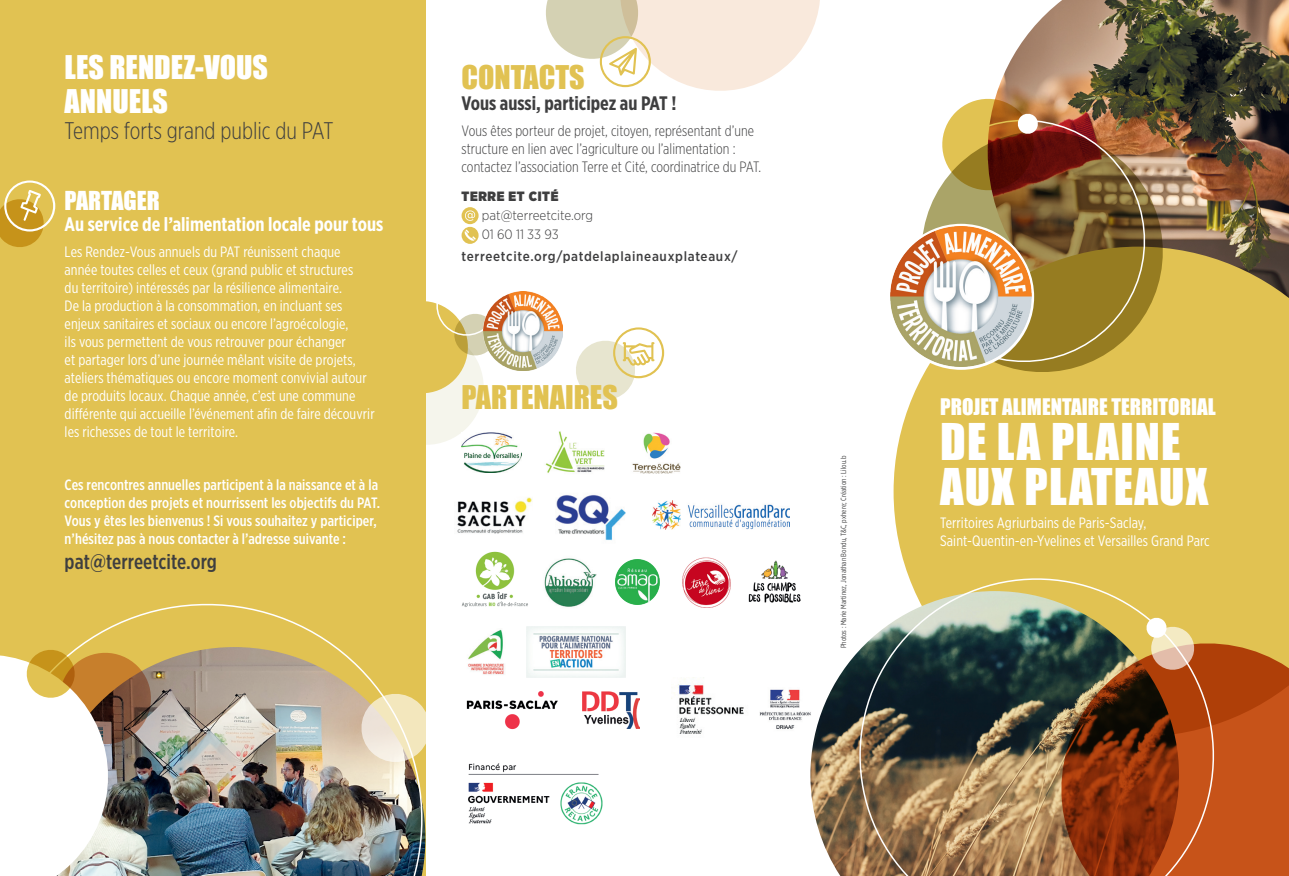
<style>
.page{position:relative;width:1289px;height:876px;background:#fff}
.page>*{position:absolute;margin:0;border:0;box-sizing:border-box;transform-origin:0 0}
.t1{font:46.5px/45px "Impact";letter-spacing:.025em;color:#fff}
.t2{font:30px/34.5px "Impact";color:#fff}
.t3{font:30px "Impact";color:#e1c252}
.t4{font:300 24px "Gotham X Narrow";color:#3e3e3f}
.t5{font:24px "Impact";color:#fff}
.t6{font:21px "Impact";color:#fff}
.t7{font:500 21px "Gotham X Narrow";letter-spacing:.005em;color:#3e3e3f}
.t8{font:700 19.5px "Gotham X Narrow";color:#fff}
.t9{font:700 19.5px "Gotham X Narrow";color:#3e3e3f}
.t10{font:15px/18px "Gotham X Narrow";letter-spacing:.005em;color:#fff}
.t11{font:500 15px/18px "Gotham X Narrow";letter-spacing:.005em;color:#fff}
.t12{font:300 15px/18px "Gotham X Narrow";letter-spacing:.005em;color:#3e3e3f}
.t13{font:500 13.5px "Gotham Narrow";letter-spacing:.05em;color:#3e3e3f}
.t14{font:300 13.5px/19.6px "Gotham Narrow";color:#3e3e3f}
.t15{font:900 13.5px "Gotham Narrow";letter-spacing:.05em;color:#3e3e3f}
.t16{font:7.5px "Gotham X Narrow";letter-spacing:.005em;color:#3e3e3f}
</style>
<div class="page">
<div style="left:0;top:0;width:425px;height:876px;background:#e1c252"></div>
<svg style="left:461px;top:207px;width:17px;height:17px"></svg>
<svg style="left:465px;top:210px;width:10px;height:11px"></svg>
<svg style="left:461px;top:227px;width:17px;height:17px"></svg>
<svg style="left:464px;top:230px;width:12px;height:12px"></svg>
<img style="left:468px;top:629px;width:36px;height:46px">
<img style="left:466px;top:691px;width:92px;height:39px">
<img style="left:464px;top:433px;width:57px;height:39px">
<img style="left:545px;top:431px;width:60px;height:42px">
<img style="left:632px;top:432px;width:49px;height:42px">
<img style="left:457px;top:497px;width:75px;height:37px">
<img style="left:556px;top:495px;width:69px;height:46px">
<img style="left:652px;top:500px;width:137px;height:29px">
<img style="left:996px;top:0;width:292px;height:247px">
<div style="left:893px;top:247px;width:395px;height:382px;background:#e1c252"></div>
<svg style="left:909px;top:119px;width:265px;height:265px;background:#ccad59"></svg>
<svg style="left:893px;top:107px;width:265px;height:268px;background:#a2854f"></svg>
<img style="left:890px;top:227px;width:141px;height:140px">
<img style="left:810px;top:672px;width:32px;height:204px">
<svg style="left:1232px;top:629px;width:56px;height:247px;background:#c45a1b"></svg>
<svg style="left:842px;top:560px;width:390px;height:316px;background:#8d6c47"></svg>
<svg style="left:1145px;top:617px;width:51px;height:55px;background:#e2be8e"></svg>
<svg style="left:937px;top:94px;width:101px;height:101px"></svg>
<svg style="left:576px;top:327px;width:88px;height:73px"></svg>
<svg style="left:546px;top:0;width:274px;height:91px"></svg>
<svg style="left:0;top:180px;width:55px;height:67px"></svg>
<svg style="left:425px;top:271px;width:76px;height:179px"></svg>
<img style="left:544px;top:558px;width:52px;height:49px">
<img style="left:615px;top:559px;width:45px;height:45px">
<img style="left:682px;top:557px;width:49px;height:50px">
<img style="left:748px;top:560px;width:52px;height:43px">
<img style="left:583px;top:691px;width:56px;height:37px">
<img style="left:759px;top:687px;width:52px;height:45px">
<img style="left:671px;top:679px;width:73px;height:55px">
<img style="left:462px;top:551px;width:66px;height:56px">
<img style="left:527px;top:626px;width:98px;height:52px">
<img style="left:468px;top:763px;width:135px;height:62px">
<img style="left:483px;top:292px;width:79px;height:78px">
<img style="left:83px;top:581px;width:343px;height:295px">
<svg style="left:0;top:643px;width:155px;height:233px;background:#cfc4b0"></svg>
<h2 class="t2" style="left:65px;top:49px;width:205px">LES RENDEZ-VOUS<br>ANNUELS</h2>
<h3 class="t4" style="left:65px;top:116px;width:270px">Temps forts grand public du PAT</h3>
<h3 class="t5" style="left:65px;top:182px;width:96px">PARTAGER</h3>
<h3 class="t8" style="left:65px;top:212px;width:320px">Au service de l’alimentation locale pour tous</h3>
<p class="t10" style="left:65px;top:243px;width:311px">Les Rendez-Vous annuels du PAT réunissent chaque année toutes celles et ceux (grand public et structures<br>du territoire) intéressés par la résilience alimentaire.<br>De la production à la consommation, en incluant ses enjeux sanitaires et sociaux ou encore l’agroécologie,<br>ils vous permettent de vous retrouver pour échanger<br>et partager lors d’une journée mêlant visite de projets, ateliers thématiques ou encore moment convivial autour de produits locaux. Chaque année, c’est une commune différente qui accueille l’événement afin de faire découvrir les richesses de tout le territoire.</p>
<p class="t11" style="left:65px;top:476px;width:317px">Ces rencontres annuelles participent à la naissance et à la conception des projets et nourrissent les objectifs du PAT.<br>Vous y êtes les bienvenus ! Si vous souhaitez y participer, n’hésitez pas à nous contacter à l’adresse suivante :</p>
<h3 class="t7" style="left:65px;top:549px;width:154px">pat@terreetcite.org</h3>
<h2 class="t3" style="left:461px;top:54px;width:125px">CONTACTS</h2>
<h3 class="t9" style="left:461px;top:91px;width:216px">Vous aussi, participez au PAT !</h3>
<p class="t12" style="left:461px;top:122px;width:301px">Vous êtes porteur de projet, citoyen, représentant d’une structure en lien avec l’agriculture ou l’alimentation : contactez l’association Terre et Cité, coordinatrice du PAT.</p>
<p class="t15" style="left:461px;top:188px;width:98px">TERRE ET CITÉ</p>
<p class="t14" style="left:482px;top:205px;width:113px">pat@terreetcite.org<br>01 60 11 33 93</p>
<p class="t13" style="left:461px;top:248px;width:277px">terreetcite.org/patdelaplaineauxplateaux/</p>
<h2 class="t3" style="left:461px;top:374px;width:158px">PARTENAIRES</h2>
<p class="t16" style="left:839px;top:648px;width:194px;rotate:-90deg">Photos : Marie Martinez, Jonathan Bondu, T&amp;C, pxhere; Création : Lilou.b</p>
<h3 class="t6" style="left:940px;top:391px;width:277px">PROJET ALIMENTAIRE TERRITORIAL</h3>
<h1 class="t1" style="left:940px;top:418px;width:269px">DE LA PLAINE<br>AUX PLATEAUX</h1>
<p class="t10" style="left:940px;top:513px;width:271px">Territoires Agriurbains de Paris-Saclay,<br>Saint-Quentin-en-Yvelines et Versailles Grand Parc</p>
</div>
